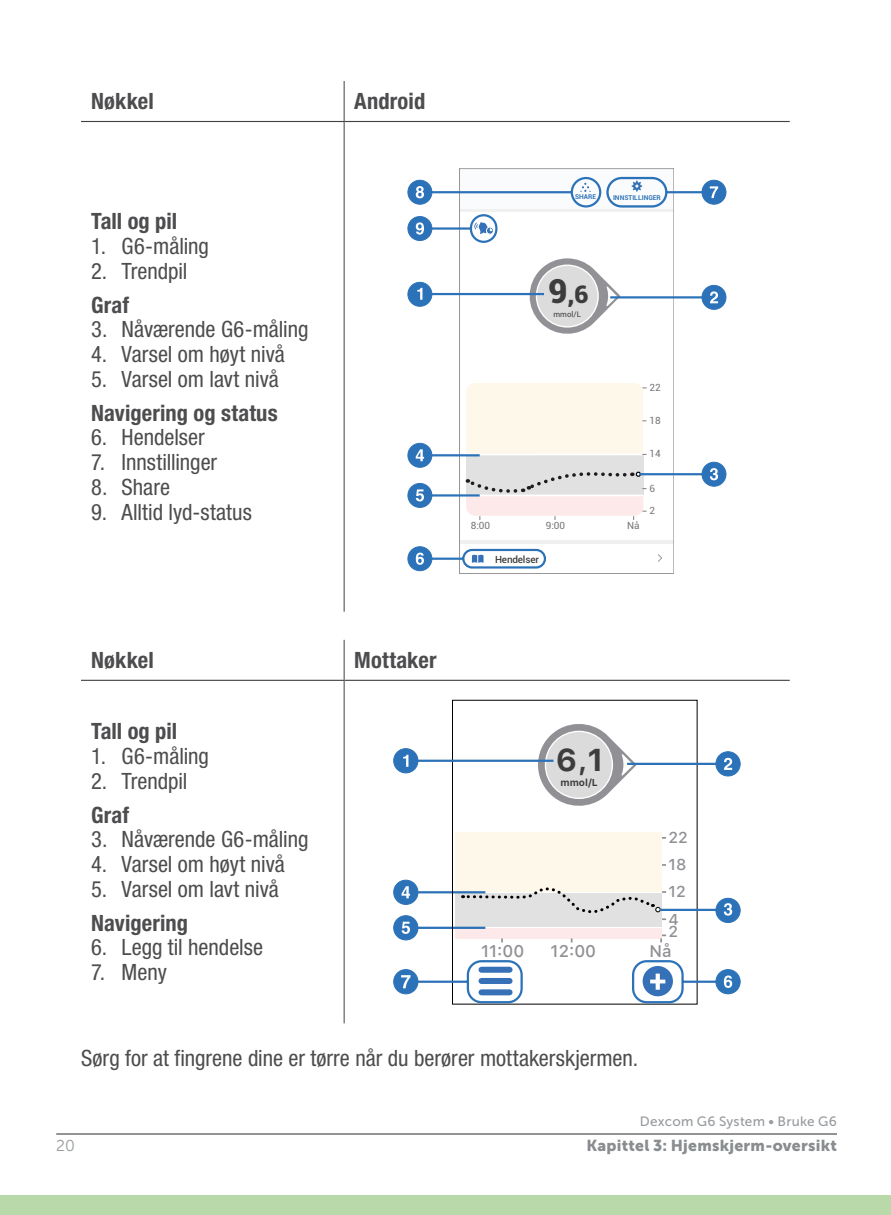
<style>
.page{position:relative;width:891px;height:1215px;background:#fff}
.page>*{position:absolute;margin:0;border:0;box-sizing:border-box;transform-origin:0 0}
.t1{font:700 31.5px "SF Pro Text";color:#3d3d3d}
.t2{font:700 27px "SF Pro Text";color:#3d3d3d}
.t3{font:900 24.53px "Roboto";color:#3d3d3d}
.no_body{font:condensed 22.5px "Helvetica Neue LT Pro";color:#4d4d4f}
.en_body_bold{font:700 condensed 22.5px "Helvetica Neue LT Pro";letter-spacing:.005em;color:#4d4d4f}
.en_Table_Header{font:700 condensed 22.5px "Helvetica Neue LT Pro";letter-spacing:.005em;color:#4d4d4f}
.t4{font:500 16.88px "SF Pro Text";color:#909095}
.t5{font:15.75px "Museo Sans 900";letter-spacing:.015em;color:#898d90}
.t6{font:500 15.75px/27.2px "SF Pro Text";color:#909095}
.t7{font:15.75px "Museo Sans 300";color:#979b9e}
.t8{font:13.5px "Museo Sans 500";letter-spacing:.02em;color:#979b9e}
.t9{font:9.9px "Roboto";color:#747478}
.t10{font:500 9.9px "Roboto";letter-spacing:-.02em;color:#3d3d3d}
.t11{font:9.9px "Roboto";color:#757579}
.t12{font:700 9.9px "SF Pro Text";color:#3d3d3d}
.t13{font:7.88px "Roboto";color:#3d3d3d}
.t14{font:700 6.75px "Roboto";color:#2d74b8}
.s1{font-size:33.52px}
</style>
<div class="page">
<hr style="left:56px;top:1133px;width:781px;height:2px;background:#414042">
<div style="left:0;top:1195px;width:891px;height:20px;background:#b9d9ab"></div>
<hr style="left:344px;top:122px;width:1px;height:490px;background:#414042">
<hr style="left:344px;top:81px;width:1px;height:40px;background:#414042">
<hr style="left:81px;top:121px;width:263px;height:1px;background:#414042">
<hr style="left:344px;top:121px;width:446px;height:1px;background:#414042">
<div style="left:459px;top:171px;width:215px;height:38px;background:#fafbfc"></div>
<div style="left:702px;top:180px;width:24px;height:24px;background:#2c72b8;border-radius:50%"></div>
<div style="left:702px;top:180px;width:24px;height:25px;border:1px solid #2c72b8;border-radius:50%"></div>
<div style="left:408px;top:180px;width:24px;height:24px;background:#2c72b8;border-radius:50%"></div>
<div style="left:408px;top:180px;width:24px;height:25px;border:1px solid #2c72b8;border-radius:50%"></div>
<svg style="left:416px;top:186px;width:8px;height:12px"></svg>
<svg style="left:427px;top:176px;width:281px;height:394px"></svg>
<div style="left:606px;top:177px;width:61px;height:31px;border:2px solid #2c72b8;border-radius:14px"></div>
<div style="left:470px;top:214px;width:27px;height:29px;border:2px solid #2c72b8;border-radius:13px"></div>
<div style="left:408px;top:547px;width:24px;height:24px;background:#2c72b8;border-radius:50%"></div>
<div style="left:408px;top:546px;width:24px;height:25px;border:1px solid #2c72b8;border-radius:50%"></div>
<div style="left:408px;top:483px;width:24px;height:24px;background:#2c72b8;border-radius:50%"></div>
<div style="left:408px;top:483px;width:24px;height:25px;border:1px solid #2c72b8;border-radius:50%"></div>
<div style="left:408px;top:443px;width:24px;height:24px;background:#2c72b8;border-radius:50%"></div>
<div style="left:408px;top:443px;width:24px;height:25px;border:1px solid #2c72b8;border-radius:50%"></div>
<div style="left:408px;top:282px;width:24px;height:24px;background:#2c72b8;border-radius:50%"></div>
<div style="left:408px;top:282px;width:24px;height:25px;border:1px solid #2c72b8;border-radius:50%"></div>
<div style="left:408px;top:217px;width:24px;height:24px;background:#2c72b8;border-radius:50%"></div>
<div style="left:408px;top:216px;width:24px;height:25px;border:1px solid #2c72b8;border-radius:50%"></div>
<div style="left:702px;top:462px;width:24px;height:24px;background:#2c72b8;border-radius:50%"></div>
<div style="left:702px;top:462px;width:24px;height:25px;border:1px solid #2c72b8;border-radius:50%"></div>
<div style="left:702px;top:285px;width:24px;height:24px;background:#2c72b8;border-radius:50%"></div>
<div style="left:702px;top:285px;width:24px;height:25px;border:1px solid #2c72b8;border-radius:50%"></div>
<svg style="left:416px;top:222px;width:8px;height:13px"></svg>
<svg style="left:417px;top:288px;width:5px;height:12px"></svg>
<svg style="left:710px;top:468px;width:8px;height:12px"></svg>
<svg style="left:416px;top:449px;width:8px;height:12px"></svg>
<svg style="left:416px;top:489px;width:8px;height:12px"></svg>
<svg style="left:710px;top:186px;width:8px;height:12px"></svg>
<svg style="left:710px;top:291px;width:8px;height:12px"></svg>
<svg style="left:416px;top:553px;width:8px;height:12px"></svg>
<div style="left:545px;top:277px;width:45px;height:30px;background:#dcdcdc"></div>
<div style="left:649px;top:498px;width:12px;height:22px;background:#fff"></div>
<hr style="left:344px;top:681px;width:1px;height:342px;background:#414042">
<hr style="left:344px;top:640px;width:1px;height:40px;background:#414042">
<hr style="left:81px;top:680px;width:263px;height:1px;background:#414042">
<hr style="left:344px;top:680px;width:446px;height:1px;background:#414042">
<div style="left:456px;top:832px;width:206px;height:59px;background:#fef8ea"></div>
<div style="left:456px;top:893px;width:206px;height:34px;background:#e0e1e0"></div>
<div style="left:456px;top:928px;width:206px;height:10px;background:#fde9e9"></div>
<svg style="left:660px;top:935px;width:6px;height:7px"></svg>
<svg style="left:534px;top:724px;width:102px;height:82px"></svg>
<svg style="left:463px;top:887px;width:203px;height:33px"></svg>
<hr style="left:402px;top:891px;width:83px;height:2px;background:#2c72b8">
<hr style="left:414px;top:927px;width:71px;height:2px;background:#2c72b8">
<div style="left:394px;top:916px;width:24px;height:24px;background:#2c72b8;border-radius:50%"></div>
<div style="left:393px;top:915px;width:25px;height:25px;border:1px solid #2c72b8;border-radius:50%"></div>
<div style="left:394px;top:880px;width:24px;height:24px;background:#2c72b8;border-radius:50%"></div>
<div style="left:393px;top:880px;width:25px;height:25px;border:1px solid #2c72b8;border-radius:50%"></div>
<svg style="left:402px;top:886px;width:8px;height:12px"></svg>
<svg style="left:402px;top:922px;width:8px;height:12px"></svg>
<hr style="left:402px;top:760px;width:152px;height:2px;background:#2c72b8">
<div style="left:394px;top:749px;width:24px;height:24px;background:#2c72b8;border-radius:50%"></div>
<div style="left:393px;top:748px;width:25px;height:25px;border:1px solid #2c72b8;border-radius:50%"></div>
<svg style="left:403px;top:755px;width:5px;height:12px"></svg>
<hr style="left:627px;top:763px;width:103px;height:2px;background:#2c72b8">
<div style="left:716px;top:752px;width:24px;height:24px;background:#2c72b8;border-radius:50%"></div>
<div style="left:716px;top:751px;width:25px;height:25px;border:1px solid #2c72b8;border-radius:50%"></div>
<svg style="left:724px;top:758px;width:8px;height:12px"></svg>
<hr style="left:660px;top:909px;width:70px;height:2px;background:#2c72b8">
<div style="left:716px;top:898px;width:24px;height:25px;background:#2c72b8;border-radius:50%"></div>
<div style="left:716px;top:898px;width:25px;height:25px;border:1px solid #2c72b8;border-radius:50%"></div>
<svg style="left:724px;top:903px;width:8px;height:13px"></svg>
<div style="left:394px;top:970px;width:24px;height:24px;background:#2c72b8;border-radius:50%"></div>
<div style="left:393px;top:969px;width:25px;height:25px;border:1px solid #2c72b8;border-radius:50%"></div>
<div style="left:716px;top:970px;width:24px;height:24px;background:#2c72b8;border-radius:50%"></div>
<div style="left:716px;top:969px;width:25px;height:25px;border:1px solid #2c72b8;border-radius:50%"></div>
<svg style="left:399px;top:959px;width:125px;height:45px"></svg>
<svg style="left:631px;top:959px;width:101px;height:45px"></svg>
<div style="left:578px;top:764px;width:11px;height:8px;background:#dcdbdb"></div>
<p class="en_Table_Header" style="left:91px;top:88px;width:64px">Nøkkel</p>
<p class="en_Table_Header" style="left:354px;top:88px;width:73px">Android</p>
<p class="en_body_bold" style="left:91px;top:208px;width:88px">Tall og pil</p>
<p class="no_body" style="left:91px;top:233px;width:119px">1. G6-måling</p>
<p class="no_body" style="left:91px;top:258px;width:98px">2. Trendpil</p>
<p class="en_body_bold" style="left:91px;top:291px;width:40px">Graf</p>
<p class="no_body" style="left:91px;top:316px;width:219px">3. Nåværende G6-måling</p>
<p class="no_body" style="left:91px;top:341px;width:195px">4. Varsel om høyt nivå</p>
<p class="no_body" style="left:91px;top:366px;width:189px">5. Varsel om lavt nivå</p>
<p class="en_body_bold" style="left:91px;top:399px;width:188px">Navigering og status</p>
<p class="no_body" style="left:91px;top:424px;width:115px">6. Hendelser</p>
<p class="no_body" style="left:91px;top:449px;width:128px">7. Innstillinger</p>
<p class="no_body" style="left:91px;top:474px;width:80px">8. Share</p>
<p class="no_body" style="left:91px;top:498px;width:162px">9. Alltid lyd-status</p>
<p class="t14" style="left:575px;top:192px;width:23px">SHARE</p>
<p class="t14" style="left:613px;top:193px;width:49px">INNSTILLINGER</p>
<p class="t3" style="left:548px;top:277px;width:42px"><span class="s1">9</span>,6</p>
<p class="t13" style="left:553px;top:309px;width:29px">mmol/L</p>
<p class="t9" style="left:471px;top:519px;width:21px">8:00</p>
<p class="t9" style="left:546px;top:519px;width:21px">9:00</p>
<p class="t9" style="left:627px;top:519px;width:14px">Nå</p>
<p class="t10" style="left:495px;top:552px;width:45px">Hendelser</p>
<p class="t11" style="left:649px;top:380px;width:13px">22</p>
<p class="t11" style="left:649px;top:413px;width:13px">18</p>
<p class="t11" style="left:649px;top:447px;width:13px">14</p>
<p class="t11" style="left:649px;top:481px;width:7px">6</p>
<p class="t11" style="left:649px;top:504px;width:7px">2</p>
<p class="en_Table_Header" style="left:91px;top:647px;width:64px">Nøkkel</p>
<p class="en_Table_Header" style="left:354px;top:647px;width:84px">Mottaker</p>
<p class="en_body_bold" style="left:91px;top:718px;width:88px">Tall og pil</p>
<p class="no_body" style="left:91px;top:743px;width:119px">1. G6-måling</p>
<p class="no_body" style="left:91px;top:768px;width:98px">2. Trendpil</p>
<p class="en_body_bold" style="left:91px;top:801px;width:40px">Graf</p>
<p class="no_body" style="left:91px;top:826px;width:219px">3. Nåværende G6-måling</p>
<p class="no_body" style="left:91px;top:851px;width:195px">4. Varsel om høyt nivå</p>
<p class="no_body" style="left:91px;top:876px;width:189px">5. Varsel om lavt nivå</p>
<p class="en_body_bold" style="left:91px;top:909px;width:99px">Navigering</p>
<p class="no_body" style="left:91px;top:934px;width:173px">6. Legg til hendelse</p>
<p class="no_body" style="left:91px;top:959px;width:77px">7. Meny</p>
<p class="t1" style="left:556px;top:737px;width:49px">6.1</p>
<p class="t12" style="left:561px;top:776px;width:39px">mmol/L</p>
<p class="t2" style="left:578px;top:740px;width:11px">,</p>
<p class="t6" style="left:668px;top:823px;width:21px">22<br>18<br>12<br>4</p>
<p class="t6" style="left:668px;top:918px;width:11px">2</p>
<p class="t4" style="left:481px;top:939px;width:45px">11:00</p>
<p class="t4" style="left:551px;top:939px;width:47px">12:00</p>
<p class="t4" style="left:649px;top:939px;width:24px">Nå</p>
<p class="no_body" style="left:81px;top:1045px;width:559px">Sørg for at fingrene dine er tørre når du berører mottakerskjermen.</p>
<p class="t7" style="left:56px;top:1138px;width:20px">20</p>
<p class="t8" style="left:640px;top:1114px;width:199px">Dexcom G6 System • Bruke G6</p>
<p class="t5" style="left:586px;top:1137px;width:252px">Kapittel 3: Hjemskjerm-oversikt</p>
</div>
